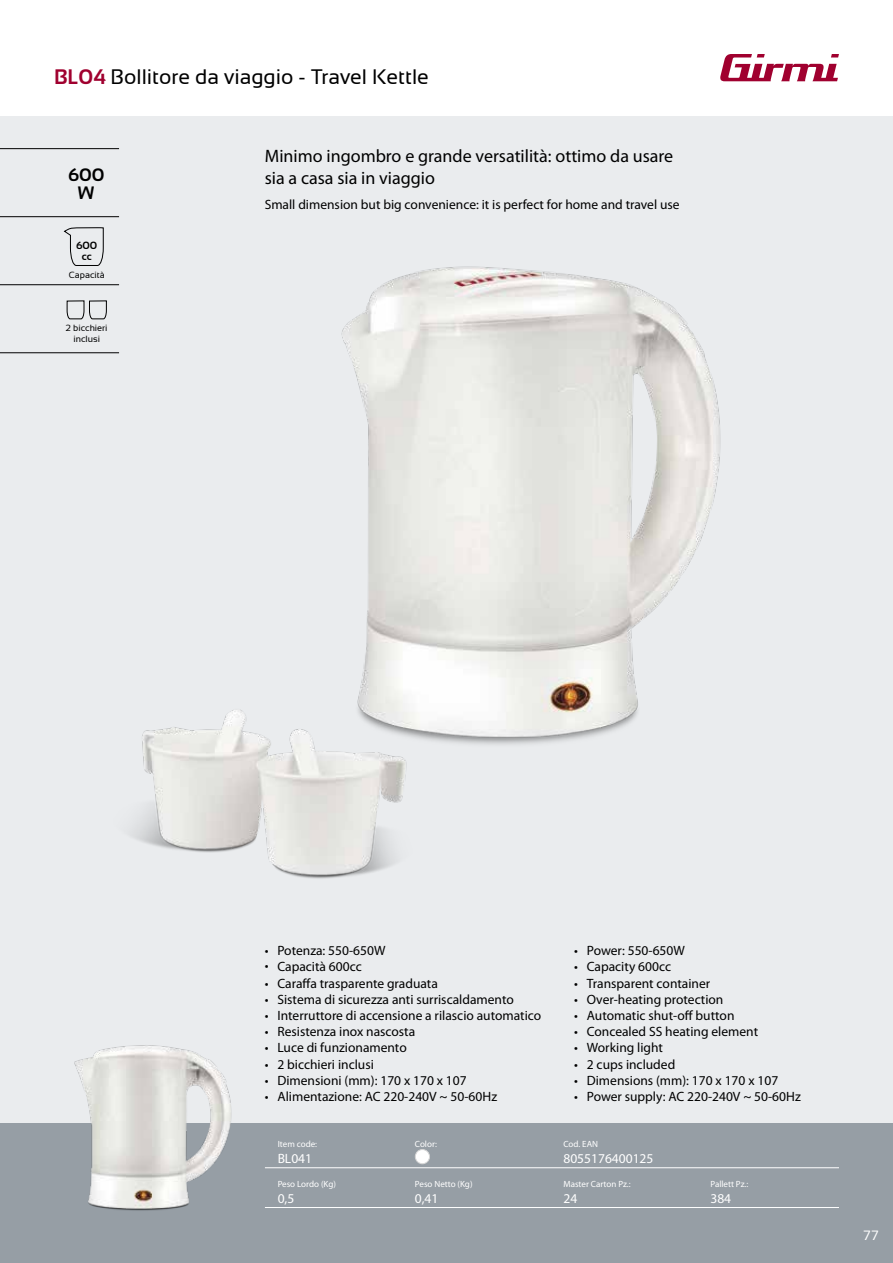
<style>
.page{position:relative;width:893px;height:1263px;background:#fff}
.page>*{position:absolute;margin:0;border:0;box-sizing:border-box;transform-origin:0 0}
.t1{font:21px "Sansation";color:#000}
.t2{font:18px/21.6px "Myriad Pro";color:#000}
.t3{font:700 18px/18px "Sansation";color:#000;text-align:center}
.t4{font:13.5px "Myriad Pro";color:#000}
.t5{font:13.5px "Myriad Pro";color:#fff}
.t6{font:13.5px "Sansation";color:#fff}
.t7{font:700 10.5px/10.5px "Sansation";color:#000;text-align:center}
.t8{font:9px "Myriad Pro";color:#fff}
.t9{font:9px/10.5px "Sansation";color:#000;text-align:center}
.s1{font-weight:700;color:#a0002f}
</style>
<div class="page">
<div style="left:0;top:116px;width:893px;height:1016px;background:#eaecee"></div>
<div style="left:0;top:1123px;width:893px;height:140px;background:#969ea5"></div>
<svg style="left:720px;top:54px;width:119px;height:27px"></svg>
<svg style="left:66px;top:300px;width:41px;height:20px"></svg>
<hr style="left:0;top:148px;width:119px;height:1px;background:#000">
<hr style="left:0;top:216px;width:119px;height:1px;background:#000">
<hr style="left:0;top:284px;width:119px;height:1px;background:#000">
<hr style="left:0;top:352px;width:119px;height:1px;background:#000">
<hr style="left:265px;top:1167px;width:574px;height:1px;background:#fff">
<hr style="left:265px;top:1207px;width:574px;height:1px;background:#fff">
<div style="left:415px;top:1149px;width:15px;height:15px;background:#fff;border-radius:50%"></div>
<div style="left:415px;top:1149px;width:15px;height:15px;border:1px solid #d6d6d6;border-radius:50%"></div>
<img style="left:74px;top:1045px;width:158px;height:166px">
<img style="left:341px;top:266px;width:380px;height:479px">
<img style="left:131px;top:640px;width:312px;height:239px">
<svg style="left:64px;top:227px;width:40px;height:39px"></svg>
<h1 class="t1" style="left:54px;top:65px;width:376px"><span class="s1">BL04</span> Bollitore da viaggio - Travel Kettle</h1>
<h2 class="t3" style="left:68px;top:165px;width:38px">600<br>W</h2>
<p class="t7" style="left:76px;top:240px;width:23px">600 cc</p>
<p class="t9" style="left:69px;top:269px;width:38px">Capacità</p>
<p class="t9" style="left:66px;top:323px;width:43px">2 bicchieri inclusi</p>
<h2 class="t2" style="left:265px;top:146px;width:410px">Minimo ingombro e grande versatilità: ottimo da usare sia a casa sia in viaggio</h2>
<p class="t4" style="left:265px;top:197px;width:416px">Small dimension but big convenience: it is perfect for home and travel use</p>
<p class="t4" style="left:265px;top:943px;width:122px">• Potenza: 550-650W</p>
<p class="t4" style="left:265px;top:959px;width:99px">• Capacità 600cc</p>
<p class="t4" style="left:265px;top:976px;width:175px">• Caraffa trasparente graduata</p>
<p class="t4" style="left:265px;top:992px;width:251px">• Sistema di sicurezza anti surriscaldamento</p>
<p class="t4" style="left:265px;top:1008px;width:278px">• Interruttore di accensione a rilascio automatico</p>
<p class="t4" style="left:265px;top:1024px;width:152px">• Resistenza inox nascosta</p>
<p class="t4" style="left:265px;top:1040px;width:144px">• Luce di funzionamento</p>
<p class="t4" style="left:265px;top:1057px;width:111px">• 2 bicchieri inclusi</p>
<p class="t4" style="left:265px;top:1073px;width:203px">• Dimensioni (mm): 170 x 170 x 107</p>
<p class="t4" style="left:265px;top:1089px;width:234px">• Alimentazione: AC 220-240V ~ 50-60Hz</p>
<p class="t4" style="left:574px;top:943px;width:112px">• Power: 550-650W</p>
<p class="t4" style="left:574px;top:959px;width:98px">• Capacity 600cc</p>
<p class="t4" style="left:574px;top:976px;width:138px">• Transparent container</p>
<p class="t4" style="left:574px;top:992px;width:151px">• Over-heating protection</p>
<p class="t4" style="left:574px;top:1008px;width:162px">• Automatic shut-off button</p>
<p class="t4" style="left:574px;top:1024px;width:186px">• Concealed SS heating element</p>
<p class="t4" style="left:574px;top:1040px;width:91px">• Working light</p>
<p class="t4" style="left:574px;top:1057px;width:103px">• 2 cups included</p>
<p class="t4" style="left:574px;top:1073px;width:206px">• Dimensions (mm): 170 x 170 x 107</p>
<p class="t4" style="left:574px;top:1089px;width:228px">• Power supply: AC 220-240V ~ 50-60Hz</p>
<p class="t8" style="left:278px;top:1139px;width:41px">Item code:</p>
<p class="t8" style="left:415px;top:1139px;width:24px">Color:</p>
<p class="t8" style="left:563px;top:1139px;width:36px">Cod. EAN</p>
<p class="t5" style="left:278px;top:1151px;width:36px">BL041</p>
<p class="t5" style="left:563px;top:1151px;width:92px">8055176400125</p>
<p class="t8" style="left:278px;top:1179px;width:60px">Peso Lordo (Kg)</p>
<p class="t8" style="left:415px;top:1179px;width:59px">Peso Netto (Kg)</p>
<p class="t8" style="left:563px;top:1179px;width:69px">Master Carton Pz.:</p>
<p class="t8" style="left:710px;top:1179px;width:39px">Pallett Pz.:</p>
<p class="t5" style="left:278px;top:1191px;width:18px">0,5</p>
<p class="t5" style="left:415px;top:1191px;width:25px">0,41</p>
<p class="t5" style="left:563px;top:1191px;width:15px">24</p>
<p class="t5" style="left:710px;top:1191px;width:22px">384</p>
<p class="t6" style="left:863px;top:1228px;width:17px">77</p>
</div>
